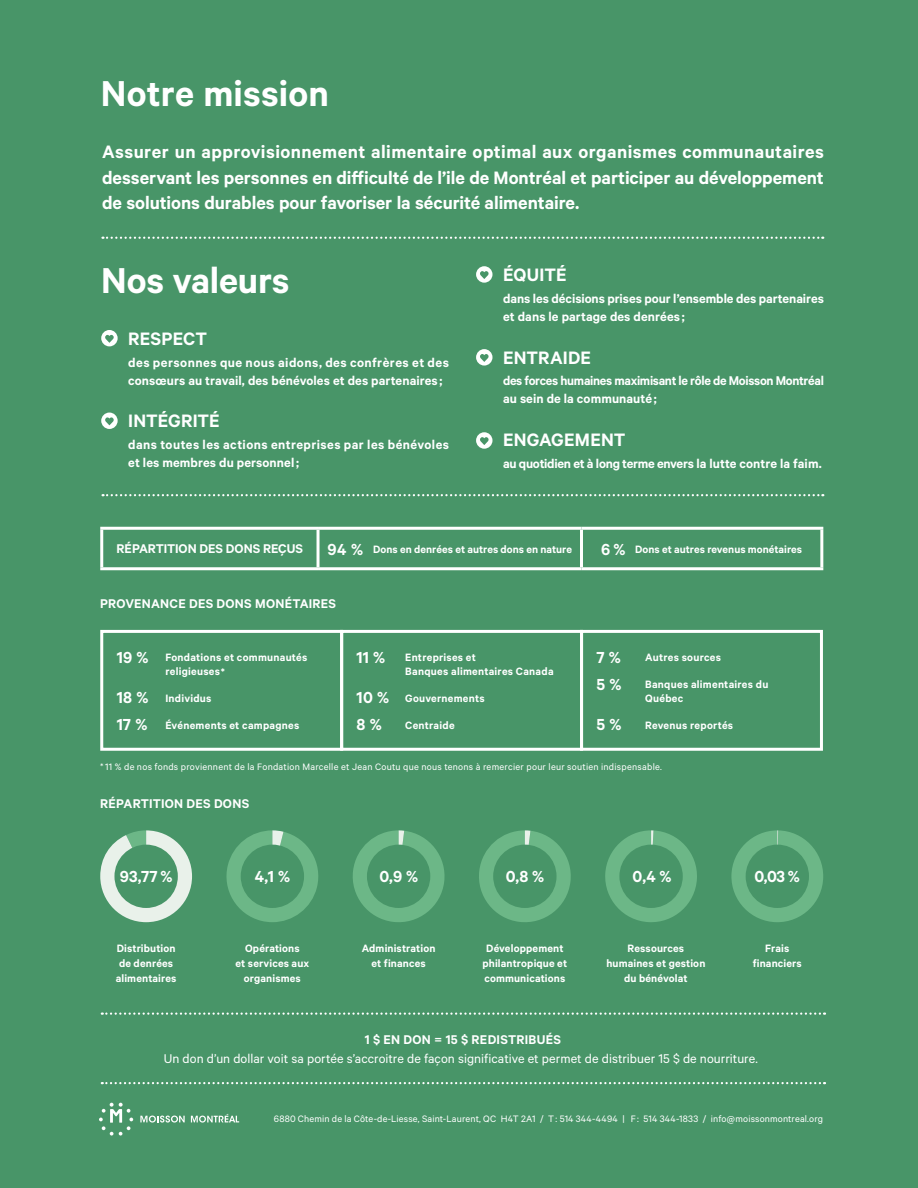
<style>
.page{position:relative;width:918px;height:1188px;background:#489568}
.page>*{position:absolute;margin:0;border:0;box-sizing:border-box;transform-origin:0 0}
.t1{font:600 40.5px "Calibre";color:#fff}
.t2{font:600 20.25px/25.5px "Calibre";color:#fff;text-align:justify}
.Texte_courant{font:600 18px "Calibre";color:#fff}
.Sous-titres{font:600 14.25px/18px "Calibre";letter-spacing:.005em;color:#fff}
.Texte_courant-2{font:14.25px "Calibre";letter-spacing:.005em;color:#fff}
.Sous-titres-2{font:600 14.25px/18px "Calibre";letter-spacing:-.02em;color:#fff}
.Sous-titres-3{font:600 14.25px/18px "Calibre";letter-spacing:.03em;color:#fff}
.Sous-titres-4{font:600 14.25px "Calibre";letter-spacing:-.015em;color:#fff}
.Texte_courant-3{font:600 12px/13.5px "Calibre";letter-spacing:.015em;color:#fff}
.Texte_courant-4{font:10.5px "Calibre";letter-spacing:.02em;color:#fff}
.s1{font-size:18px}
</style>
<div class="page">
<svg style="left:102px;top:237px;width:721px;height:2px"></svg>
<svg style="left:103px;top:494px;width:720px;height:2px"></svg>
<svg style="left:102px;top:1012px;width:723px;height:3px"></svg>
<svg style="left:102px;top:1082px;width:723px;height:2px"></svg>
<div style="left:101px;top:330px;width:17px;height:16px;background:#fff;border-radius:50%"></div>
<svg style="left:105px;top:335px;width:9px;height:8px"></svg>
<div style="left:101px;top:413px;width:17px;height:16px;background:#fff;border-radius:50%"></div>
<svg style="left:105px;top:417px;width:9px;height:8px"></svg>
<div style="left:476px;top:266px;width:17px;height:17px;background:#fff;border-radius:50%"></div>
<svg style="left:480px;top:271px;width:9px;height:8px"></svg>
<svg style="left:476px;top:349px;width:17px;height:17px"></svg>
<svg style="left:480px;top:354px;width:9px;height:8px"></svg>
<svg style="left:476px;top:432px;width:17px;height:17px"></svg>
<svg style="left:480px;top:437px;width:9px;height:8px"></svg>
<hr style="left:100px;top:527px;width:218px;height:3px;background:#fff">
<hr style="left:100px;top:530px;width:3px;height:37px;background:#fff">
<hr style="left:318px;top:527px;width:263px;height:3px;background:#fff">
<hr style="left:317px;top:530px;width:3px;height:37px;background:#fff">
<hr style="left:581px;top:527px;width:242px;height:3px;background:#fff">
<hr style="left:580px;top:530px;width:3px;height:37px;background:#fff">
<hr style="left:820px;top:530px;width:3px;height:37px;background:#fff">
<hr style="left:100px;top:567px;width:218px;height:3px;background:#fff">
<hr style="left:318px;top:567px;width:263px;height:3px;background:#fff">
<hr style="left:581px;top:567px;width:242px;height:3px;background:#fff">
<div style="left:100px;top:630px;width:243px;height:121px;border:3px solid #fff"></div>
<div style="left:340px;top:630px;width:243px;height:121px;border:3px solid #fff"></div>
<div style="left:580px;top:630px;width:243px;height:121px;border:3px solid #fff"></div>
<svg style="left:100px;top:830px;width:92px;height:92px"></svg>
<div style="left:114px;top:845px;width:64px;height:63px;background:#489568;border-radius:50%"></div>
<svg style="left:226px;top:830px;width:92px;height:92px"></svg>
<div style="left:241px;top:845px;width:63px;height:63px;background:#489568;border-radius:50%"></div>
<div style="left:731px;top:830px;width:93px;height:93px;background:#6cb787;border-radius:46px"></div>
<svg style="left:777px;top:830px;width:1px;height:15px"></svg>
<div style="left:746px;top:845px;width:63px;height:63px;background:#489568;border-radius:50%"></div>
<svg style="left:605px;top:830px;width:92px;height:92px"></svg>
<div style="left:619px;top:845px;width:64px;height:63px;background:#489568;border-radius:50%"></div>
<svg style="left:353px;top:830px;width:92px;height:92px"></svg>
<div style="left:367px;top:845px;width:63px;height:63px;background:#489568;border-radius:50%"></div>
<svg style="left:479px;top:830px;width:92px;height:92px"></svg>
<div style="left:493px;top:845px;width:64px;height:63px;background:#489568;border-radius:50%"></div>
<svg style="left:140px;top:1116px;width:45px;height:7px"></svg>
<svg style="left:191px;top:1114px;width:48px;height:9px"></svg>
<svg style="left:99px;top:1103px;width:34px;height:33px"></svg>
<p class="t1" style="left:101px;top:70px;width:229px">Notre mission</p>
<p class="t2" style="left:102px;top:139px;width:723px">Assurer un approvisionnement alimentaire optimal aux organismes communautaires desservant les personnes en difficulté de l’ile de Montréal et participer au développement de solutions durables pour favoriser la sécurité alimentaire.</p>
<p class="t1" style="left:101px;top:256px;width:190px">Nos valeurs</p>
<p class="t2" style="left:128px;top:325px;width:80px">RESPECT</p>
<p class="Sous-titres" style="left:128px;top:353px;width:322px">des personnes que nous aidons, des confrères et des consœurs au travail, des bénévoles et des partenaires ;</p>
<p class="t2" style="left:128px;top:407px;width:93px">INTÉGRITÉ</p>
<p class="Sous-titres-3" style="left:128px;top:435px;width:322px">dans toutes les actions entreprises par les bénévoles et les membres du personnel ;</p>
<p class="t2" style="left:503px;top:262px;width:65px">ÉQUITÉ</p>
<p class="Sous-titres" style="left:503px;top:289px;width:322px">dans les décisions prises pour l’ensemble des partenaires et dans le partage des denrées ;</p>
<p class="t2" style="left:503px;top:344px;width:89px">ENTRAIDE</p>
<p class="Sous-titres-2" style="left:503px;top:372px;width:322px">des forces humaines maximisant le rôle de Moisson Montréal au sein de la communauté ;</p>
<p class="t2" style="left:503px;top:426px;width:124px">ENGAGEMENT</p>
<p class="Sous-titres-4" style="left:503px;top:455px;width:320px">au quotidien et à long terme envers la lutte contre la faim.</p>
<p class="Sous-titres" style="left:117px;top:539px;width:188px">RÉPARTITION DES DONS REÇUS</p>
<p class="Texte_courant-3" style="left:327px;top:542px;width:246px"><span class="s1">94 %</span> Dons en denrées et autres dons en nature</p>
<p class="Texte_courant-3" style="left:601px;top:542px;width:202px"><span class="s1">6 %</span> Dons et autres revenus monétaires</p>
<p class="Sous-titres" style="left:100px;top:594px;width:237px">PROVENANCE DES DONS MONÉTAIRES</p>
<p class="Texte_courant" style="left:597px;top:646px;width:26px">7 %</p>
<p class="Texte_courant-3" style="left:645px;top:650px;width:77px">Autres sources</p>
<p class="Texte_courant" style="left:597px;top:673px;width:26px">5 %</p>
<p class="Texte_courant-3" style="left:645px;top:677px;width:125px">Banques alimentaires du<br>Québec</p>
<p class="Texte_courant" style="left:597px;top:714px;width:26px">5 %</p>
<p class="Texte_courant-3" style="left:645px;top:718px;width:90px">Revenus reportés</p>
<p class="Texte_courant-4" style="left:100px;top:761px;width:563px">*11 % de nos fonds proviennent de la Fondation Marcelle et Jean Coutu que nous tenons à remercier pour leur soutien indispensable.</p>
<p class="Texte_courant-3" style="left:165px;top:650px;width:144px;text-indent:-49px"><span class="s1">19 %</span> Fondations et communautés religieuses*</p>
<p class="Texte_courant-3" style="left:117px;top:691px;width:96px"><span class="s1">18 %</span> Individus</p>
<p class="Texte_courant-3" style="left:117px;top:718px;width:184px"><span class="s1">17 %</span> Événements et campagnes</p>
<p class="Texte_courant-3" style="left:405px;top:650px;width:150px;text-indent:-49px"><span class="s1">11 %</span> Entreprises et<br>Banques alimentaires Canada</p>
<p class="Texte_courant-3" style="left:357px;top:691px;width:130px"><span class="s1">10 %</span> Gouvernements</p>
<p class="Texte_courant" style="left:357px;top:714px;width:27px">8 %</p>
<p class="Texte_courant-3" style="left:405px;top:718px;width:51px">Centraide</p>
<p class="Sous-titres" style="left:100px;top:794px;width:151px">RÉPARTITION DES DONS</p>
<p class="Texte_courant" style="left:120px;top:866px;width:54px">93,77%</p>
<p class="Texte_courant" style="left:255px;top:866px;width:37px">4,1 %</p>
<p class="Texte_courant" style="left:379px;top:866px;width:40px">0,9 %</p>
<p class="Texte_courant" style="left:506px;top:866px;width:40px">0,8 %</p>
<p class="Texte_courant" style="left:633px;top:866px;width:40px">0,4 %</p>
<p class="Texte_courant" style="left:755px;top:866px;width:47px">0,03 %</p>
<p class="Texte_courant-3" style="left:117px;top:941px;width:60px">Distribution</p>
<p class="Texte_courant-3" style="left:119px;top:956px;width:56px">de denrées</p>
<p class="Texte_courant-3" style="left:116px;top:971px;width:62px">alimentaires</p>
<p class="Texte_courant-3" style="left:245px;top:941px;width:56px">Opérations</p>
<p class="Texte_courant-3" style="left:236px;top:956px;width:75px">et services aux</p>
<p class="Texte_courant-3" style="left:244px;top:971px;width:58px">organismes</p>
<p class="Texte_courant-3" style="left:362px;top:941px;width:75px">Administration</p>
<p class="Texte_courant-3" style="left:371px;top:956px;width:56px">et finances</p>
<p class="Texte_courant-3" style="left:486px;top:941px;width:79px">Développement</p>
<p class="Texte_courant-3" style="left:482px;top:955px;width:86px;line-height:15px">philantropique et communications</p>
<p class="Texte_courant-3" style="left:606px;top:940px;width:101px;line-height:15px;text-align:center">Ressources humaines et gestion du bénévolat</p>
<p class="Texte_courant-3" style="left:765px;top:941px;width:26px">Frais</p>
<p class="Texte_courant-3" style="left:753px;top:956px;width:51px">financiers</p>
<p class="Sous-titres" style="left:365px;top:1030px;width:198px">1 $ EN DON = 15 $ REDISTRIBUÉS</p>
<p class="Texte_courant-2" style="left:164px;top:1050px;width:596px">Un don d’un dollar voit sa portée s’accroitre de façon significative et permet de distribuer 15 $ de nourriture.</p>
<p class="Texte_courant-4" style="left:274px;top:1113px;width:551px">6880 Chemin de la Côte-de-Liesse, Saint-Laurent, QC H4T 2A1 / T: 514 344-4494 | F : 514 344-1833 / info@moissonmontreal.org</p>
</div>
